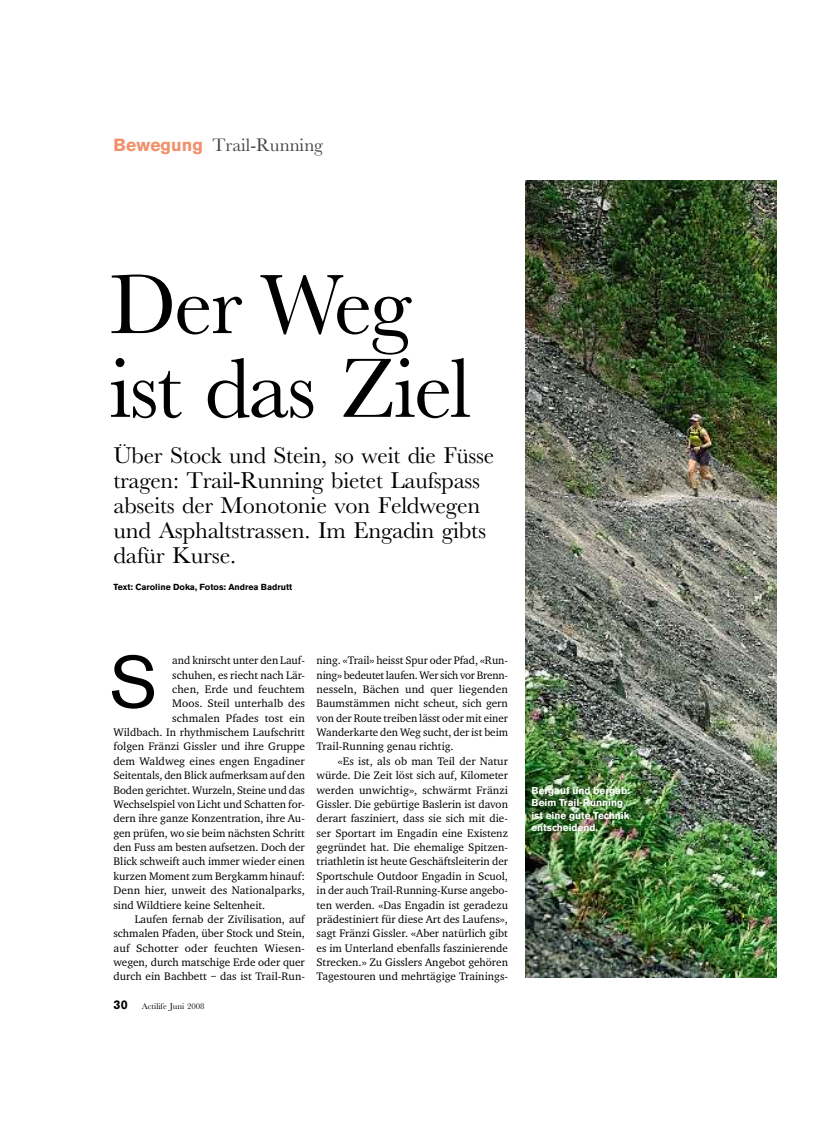
<style>
.page{position:relative;width:830px;height:1134px;background:#fff}
.page>*{position:absolute;margin:0;border:0;box-sizing:border-box;transform-origin:0 0}
.t1{font:87.5px/83.8px "M Baskerville OV UVPMAB";letter-spacing:-.025em;color:#000}
.t2{font:72.5px "Akzidenz Grotesk BE Regular OV XVPMAB";color:#000}
.t3{font:23.75px/25px "M Baskerville OV UVPMAB";letter-spacing:-.01em;color:#000}
.t4{font:18.75px "M Baskerville OV UVPMAB";color:#454545}
.t5{font:11.25px "Charter EF Regular OV WVPMAB";color:#000}
.t6{font:10px/12.5px "Akzidenz Grotesk BE Bold OV TVPMAB";color:#fff}
.t7{font:8.75px "Akzidenz Grotesk BE Bold OV TVPMAB";color:#000}
.t8{font:8.75px "M Baskerville OV UVPMAB";color:#000}
.s1{font-family:"Akzidenz Grotesk BE Bold OV TVPMAB";font-size:17.5px;color:#f1906a}
.s2{font-family:"Akzidenz Grotesk BE Bold OV TVPMAB";font-size:12.5px}
</style>
<div class="page">
<img style="left:525px;top:181px;width:251px;height:796px">
<p class="t4" style="left:113px;top:133px;width:211px"><span class="s1">Bewegung</span> Trail-Running</p>
<p class="t1" style="left:110px;top:261px;width:363px">Der Weg ist das Ziel</p>
<p class="t3" style="left:113px;top:442px;width:382px">Über Stock und Stein, so weit die Füsse tragen: Trail-Running bietet Laufspass abseits der Monotonie von Feldwegen und Asphaltstrassen. Im Engadin gibts dafür Kurse.</p>
<p class="t7" style="left:113px;top:581px;width:180px">Text: Caroline Doka, Fotos: Andrea Badrutt</p>
<p class="t2" style="left:109px;top:639px;width:50px">S</p>
<p class="t5" style="left:172px;top:654px;width:134px">and knirscht unter den Lauf-</p>
<p class="t5" style="left:172px;top:668px;width:134px">schuhen, es riecht nach Lär-</p>
<p class="t5" style="left:172px;top:682px;width:134px">chen, Erde und feuchtem</p>
<p class="t5" style="left:172px;top:697px;width:134px">Moos. Steil unterhalb des</p>
<p class="t5" style="left:172px;top:711px;width:134px">schmalen Pfades tost ein</p>
<p class="t5" style="left:113px;top:726px;width:193px">Wildbach. In rhythmischem Laufschritt</p>
<p class="t5" style="left:113px;top:740px;width:193px">folgen Fränzi Gissler und ihre Gruppe</p>
<p class="t5" style="left:113px;top:754px;width:193px">dem Waldweg eines engen Engadiner</p>
<p class="t5" style="left:113px;top:769px;width:193px">Seitentals, den Blick aufmerksam auf den</p>
<p class="t5" style="left:113px;top:783px;width:193px">Boden gerichtet. Wurzeln, Steine und das</p>
<p class="t5" style="left:113px;top:797px;width:193px">Wechselspiel von Licht und Schatten for-</p>
<p class="t5" style="left:113px;top:812px;width:193px">dern ihre ganze Konzentration, ihre Au-</p>
<p class="t5" style="left:113px;top:826px;width:193px">gen prüfen, wo sie beim nächsten Schritt</p>
<p class="t5" style="left:113px;top:841px;width:193px">den Fuss am besten aufsetzen. Doch der</p>
<p class="t5" style="left:113px;top:855px;width:193px">Blick schweift auch immer wieder einen</p>
<p class="t5" style="left:113px;top:869px;width:193px">kurzen Moment zum Bergkamm hinauf:</p>
<p class="t5" style="left:113px;top:884px;width:193px">Denn hier, unweit des Nationalparks,</p>
<p class="t5" style="left:113px;top:898px;width:153px">sind Wildtiere keine Seltenheit.</p>
<p class="t5" style="left:135px;top:912px;width:171px">Laufen fernab der Zivilisation, auf</p>
<p class="t5" style="left:113px;top:927px;width:193px">schmalen Pfaden, über Stock und Stein,</p>
<p class="t5" style="left:113px;top:941px;width:193px">auf Schotter oder feuchten Wiesen-</p>
<p class="t5" style="left:113px;top:956px;width:193px">wegen, durch matschige Erde oder quer</p>
<p class="t5" style="left:113px;top:970px;width:193px">durch ein Bachbett – das ist Trail-Run-</p>
<p class="t8" style="left:113px;top:1001px;width:93px"><span class="s2">30</span> Actilife Juni 2008</p>
<p class="t5" style="left:316px;top:654px;width:193px">ning. «Trail» heisst Spur oder Pfad, «Run-</p>
<p class="t5" style="left:316px;top:668px;width:193px">ning» bedeutet laufen. Wer sich vor Brenn-</p>
<p class="t5" style="left:316px;top:682px;width:193px">nesseln, Bächen und quer liegenden</p>
<p class="t5" style="left:316px;top:697px;width:193px">Baumstämmen nicht scheut, sich gern</p>
<p class="t5" style="left:316px;top:711px;width:193px">von der Route treiben lässt oder mit einer</p>
<p class="t5" style="left:316px;top:726px;width:193px">Wanderkarte den Weg sucht, der ist beim</p>
<p class="t5" style="left:316px;top:740px;width:139px">Trail-Running genau richtig.</p>
<p class="t5" style="left:338px;top:754px;width:171px">«Es ist, als ob man Teil der Natur</p>
<p class="t5" style="left:316px;top:769px;width:193px">würde. Die Zeit löst sich auf, Kilometer</p>
<p class="t5" style="left:316px;top:783px;width:193px">werden unwichtig», schwärmt Fränzi</p>
<p class="t5" style="left:316px;top:797px;width:193px">Gissler. Die gebürtige Baslerin ist davon</p>
<p class="t5" style="left:316px;top:812px;width:193px">derart fasziniert, dass sie sich mit die-</p>
<p class="t5" style="left:316px;top:826px;width:193px">ser Sportart im Engadin eine Existenz</p>
<p class="t5" style="left:316px;top:841px;width:193px">gegründet hat. Die ehemalige Spitzen-</p>
<p class="t5" style="left:316px;top:855px;width:193px">triathletin ist heute Geschäftsleiterin der</p>
<p class="t5" style="left:316px;top:869px;width:193px">Sportschule Outdoor Engadin in Scuol,</p>
<p class="t5" style="left:316px;top:884px;width:193px">in der auch Trail-Running-Kurse angebo-</p>
<p class="t5" style="left:316px;top:898px;width:193px">ten werden. «Das Engadin ist geradezu</p>
<p class="t5" style="left:316px;top:912px;width:193px">prädestiniert für diese Art des Laufens»,</p>
<p class="t5" style="left:316px;top:927px;width:193px">sagt Fränzi Gissler. «Aber natürlich gibt</p>
<p class="t5" style="left:316px;top:941px;width:193px">es im Unterland ebenfalls faszinierende</p>
<p class="t5" style="left:316px;top:956px;width:193px">Strecken.» Zu Gisslers Angebot gehören</p>
<p class="t5" style="left:316px;top:970px;width:193px">Tagestouren und mehrtägige Trainings-</p>
<p class="t6" style="left:531px;top:784px;width:100px">Bergauf und bergab:<br>Beim Trail-Running ist eine gute Technik entscheidend.</p>
</div>
